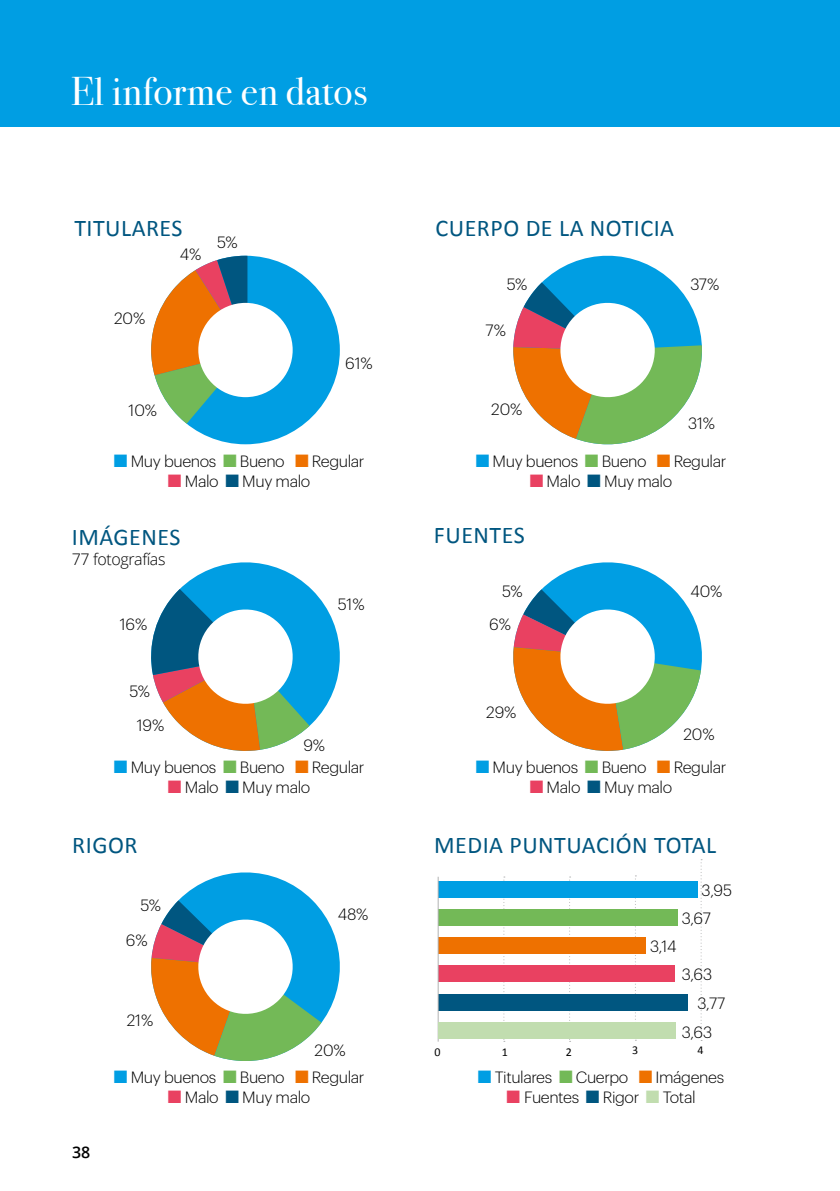
<style>
.page{position:relative;width:840px;height:1191px;background:#fff}
.page>*{position:absolute;margin:0;border:0;box-sizing:border-box;transform-origin:0 0}
.t1{font:40px "Bodoni Svty Two ITCTT";letter-spacing:.01em;color:#fff}
.t2{font:24px "Calibri";letter-spacing:.02em;color:#005680}
.t3{font:300 16px/29px "Graphik";letter-spacing:-.025em;color:#000}
.t4{font:300 16px "Open Sans";letter-spacing:-.025em;color:#000}
.t5{font:600 16px "Open Sans";color:#000}
.t6{font:12px "Calibri";color:#000}
.s1{color:#009ee3}
.s2{color:#73b957}
.s3{color:#ee7100}
.s4{color:#e94161}
.s5{color:#005680}
.s6{color:#c1ddaf}
</style>
<div class="page">
<svg style="left:634px;top:875px;width:2px;height:165px"></svg>
<svg style="left:700px;top:859px;width:1px;height:182px"></svg>
<div style="left:0;top:0;width:839px;height:126px;background:#009ee3"></div>
<div style="left:151px;top:256px;width:188px;height:188px;background:#009ee3;border-radius:50%"></div>
<svg style="left:151px;top:256px;width:96px;height:168px"></svg>
<div style="left:198px;top:303px;width:94px;height:94px;background:#fff;border-radius:50%"></div>
<svg style="left:542px;top:255px;width:131px;height:27px;fill:#009ee3"></svg>
<svg style="left:513px;top:282px;width:189px;height:163px"></svg>
<svg style="left:180px;top:562px;width:160px;height:165px;fill:#009ee3"></svg>
<svg style="left:151px;top:589px;width:158px;height:162px"></svg>
<svg style="left:542px;top:562px;width:160px;height:114px;fill:#009ee3"></svg>
<svg style="left:513px;top:589px;width:187px;height:162px"></svg>
<svg style="left:179px;top:872px;width:161px;height:152px;fill:#009ee3"></svg>
<svg style="left:151px;top:900px;width:170px;height:161px"></svg>
<svg style="left:503px;top:876px;width:1px;height:164px"></svg>
<svg style="left:569px;top:876px;width:1px;height:164px"></svg>
<div style="left:438px;top:909px;width:239px;height:16px;background:#73b957"></div>
<div style="left:438px;top:880px;width:259px;height:17px;background:#009ee3"></div>
<div style="left:438px;top:937px;width:207px;height:17px;background:#ee7100"></div>
<div style="left:438px;top:965px;width:236px;height:17px;background:#e94161"></div>
<div style="left:438px;top:993px;width:249px;height:17px;background:#005680"></div>
<hr style="left:437px;top:876px;width:1px;height:165px;background:#b1b2b3">
<div style="left:438px;top:1021px;width:237px;height:17px;background:#c1ddaf"></div>
<h1 class="t1" style="left:71px;top:58px;width:298px">El informe en datos</h1>
<h2 class="t2" style="left:74px;top:213px;width:25px">TITULARES</h2>
<h2 class="t2" style="left:435px;top:213px;width:28px">CUERPO</h2>
<h2 class="t2" style="left:525px;top:213px;width:77px">DELANOTICIA</h2>
<p class="t3" style="left:217px;top:226px;width:22px">5%</p>
<p class="t3" style="left:180px;top:238px;width:23px">4%</p>
<p class="t3" style="left:114px;top:303px;width:33px">20%</p>
<p class="t3" style="left:345px;top:347px;width:29px">61%</p>
<p class="t3" style="left:506px;top:269px;width:22px">5%</p>
<p class="t3" style="left:485px;top:314px;width:22px">7%</p>
<p class="t3" style="left:690px;top:269px;width:30px">37%</p>
<p class="t3" style="left:128px;top:394px;width:30px">10%</p>
<p class="t3" style="left:114px;top:445px;width:252px"><span class="s1">■</span> Muy buenos <span class="s2">■</span> Bueno <span class="s3">■</span> Regular</p>
<p class="t3" style="left:168px;top:465px;width:144px"><span class="s4">■</span> Malo <span class="s5">■</span> Muy malo</p>
<p class="t3" style="left:491px;top:394px;width:33px">20%</p>
<p class="t3" style="left:687px;top:407px;width:29px">31%</p>
<p class="t3" style="left:475px;top:445px;width:252px"><span class="s1">■</span> Muy buenos <span class="s2">■</span> Bueno <span class="s3">■</span> Regular</p>
<p class="t3" style="left:529px;top:465px;width:144px"><span class="s4">■</span> Malo <span class="s5">■</span> Muy malo</p>
<h2 class="t2" style="left:72px;top:522px;width:22px">IMÁGENES</h2>
<h2 class="t2" style="left:433px;top:520px;width:26px">FUENTES</h2>
<p class="t4" style="left:72px;top:548px;width:95px">77 fotografías</p>
<p class="t3" style="left:120px;top:608px;width:29px">16%</p>
<p class="t3" style="left:129px;top:676px;width:22px">5%</p>
<p class="t3" style="left:137px;top:709px;width:29px">19%</p>
<p class="t3" style="left:337px;top:589px;width:28px">51%</p>
<p class="t3" style="left:303px;top:729px;width:23px">9%</p>
<p class="t3" style="left:502px;top:576px;width:22px">5%</p>
<p class="t3" style="left:489px;top:608px;width:23px">6%</p>
<p class="t3" style="left:486px;top:696px;width:32px">29%</p>
<p class="t3" style="left:690px;top:576px;width:34px">40%</p>
<p class="t3" style="left:683px;top:718px;width:33px">20%</p>
<p class="t3" style="left:114px;top:751px;width:252px"><span class="s1">■</span> Muy buenos <span class="s2">■</span> Bueno <span class="s3">■</span> Regular</p>
<p class="t3" style="left:168px;top:771px;width:144px"><span class="s4">■</span> Malo <span class="s5">■</span> Muy malo</p>
<p class="t3" style="left:475px;top:751px;width:252px"><span class="s1">■</span> Muy buenos <span class="s2">■</span> Bueno <span class="s3">■</span> Regular</p>
<p class="t3" style="left:529px;top:771px;width:144px"><span class="s4">■</span> Malo <span class="s5">■</span> Muy malo</p>
<h2 class="t2" style="left:72px;top:830px;width:27px">RIGOR</h2>
<h2 class="t2" style="left:434px;top:830px;width:34px">MEDIA</h2>
<h2 class="t2" style="left:509px;top:830px;width:14px">PUNTUACI</h2>
<h2 class="t2" style="left:615px;top:830px;width:64px">ÓN TOTAL</h2>
<p class="t3" style="left:140px;top:889px;width:22px">5%</p>
<p class="t3" style="left:126px;top:924px;width:23px">6%</p>
<p class="t3" style="left:337px;top:898px;width:32px">48%</p>
<p class="t5" style="left:72px;top:1141px;width:20px">38</p>
<p class="t3" style="left:127px;top:1004px;width:28px">21%</p>
<p class="t3" style="left:314px;top:1034px;width:33px">20%</p>
<p class="t3" style="left:114px;top:1061px;width:252px"><span class="s1">■</span> Muy buenos <span class="s2">■</span> Bueno <span class="s3">■</span> Regular</p>
<p class="t3" style="left:168px;top:1081px;width:144px"><span class="s4">■</span> Malo <span class="s5">■</span> Muy malo</p>
<p class="t3" style="left:701px;top:874px;width:32px">3,95</p>
<p class="t3" style="left:681px;top:902px;width:30px">3,67</p>
<p class="t3" style="left:649px;top:930px;width:28px">3,14</p>
<p class="t3" style="left:697px;top:958px;width:29px;text-indent:-16px">3,63<br>3,77</p>
<p class="t6" style="left:434px;top:1044px;width:8px">0</p>
<p class="t6" style="left:501px;top:1044px;width:8px">1</p>
<p class="t6" style="left:565px;top:1044px;width:8px">2</p>
<p class="t3" style="left:681px;top:1016px;width:32px">3,63</p>
<p class="t6" style="left:631px;top:1043px;width:8px">3</p>
<p class="t6" style="left:697px;top:1043px;width:8px">4</p>
<p class="t3" style="left:477px;top:1061px;width:247px"><span class="s1">■</span> Titulares <span class="s2">■</span> Cuerpo <span class="s3">■</span> Imágenes</p>
<p class="t3" style="left:506px;top:1081px;width:191px"><span class="s4">■</span> Fuentes <span class="s5">■</span> Rigor <span class="s6">■</span> Total</p>
</div>
